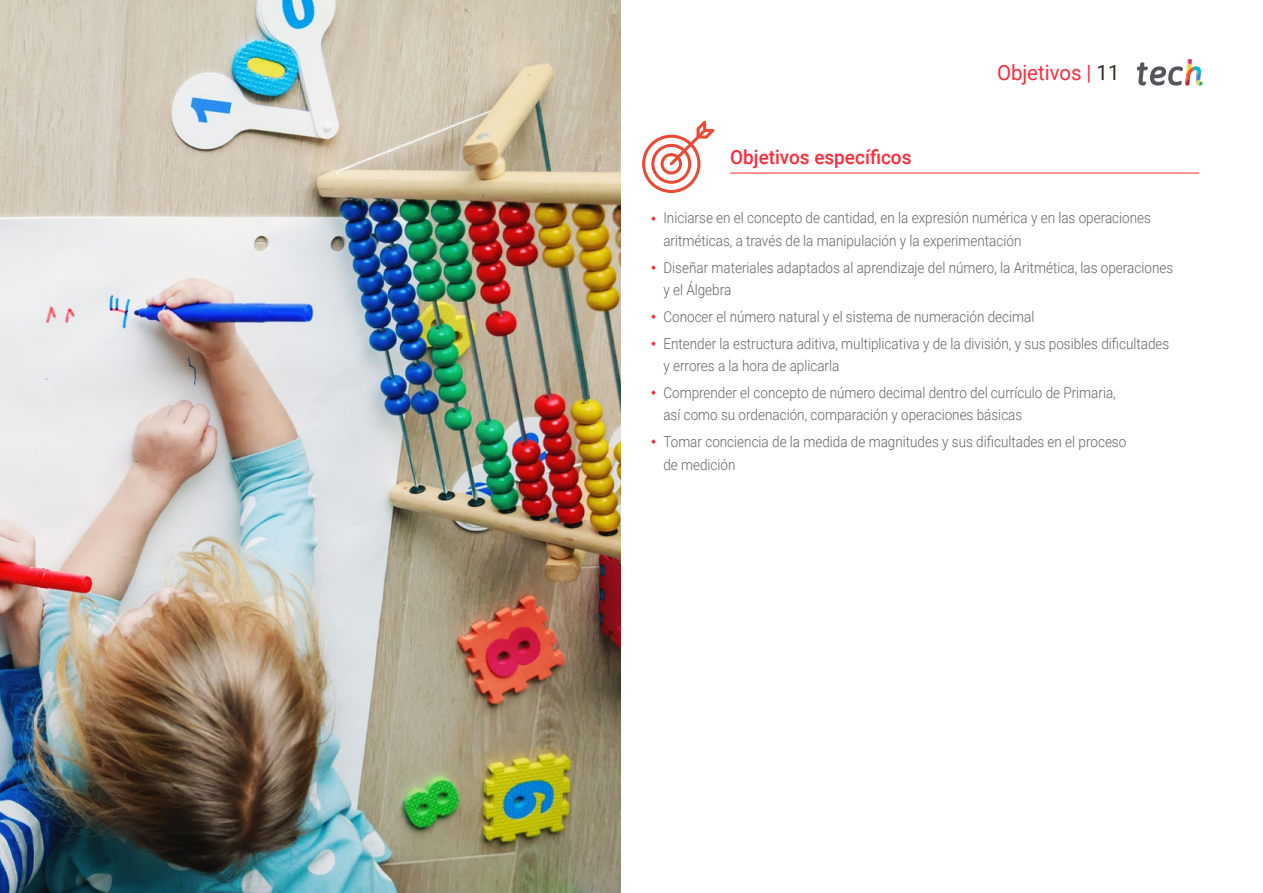
<style>
.page{position:relative;width:1263px;height:893px;background:#fff}
.page>*{position:absolute;margin:0;border:0;box-sizing:border-box;transform-origin:0 0}
.t1{font:21px "Roboto";color:#ff293a}
.t2{font:500 19.5px "Roboto";color:#ff293a}
.t3{font:300 15px/26.7px "Roboto";color:#61646a;scale:.9 1}
.s1{color:#312e20}
</style>
<div class="page">
<hr style="left:730px;top:173px;width:469px;height:1px;background:#ff293a">
<svg style="left:642px;top:121px;width:72px;height:72px"></svg>
<img style="left:0;top:0;width:621px;height:893px">
<svg style="left:1137px;top:59px;width:65px;height:27px"></svg>
<h2 class="t2" style="left:730px;top:144px;width:183px">Objetivos específicos</h2>
<h1 class="t1" style="left:997px;top:57px;width:124px">Objetivos | <span class="s1">11</span></h1>
<p class="t3" style="left:663px;top:206px;width:543px;line-height:22.5px">Iniciarse en el concepto de cantidad, en la expresión numérica y en las operaciones aritméticas, a través de la manipulación y la experimentación</p>
<p class="t3" style="left:663px;top:255px;width:568px;line-height:22.5px">Diseñar materiales adaptados al aprendizaje del número, la Aritmética, las operaciones y el Álgebra</p>
<p class="t3" style="left:663px;top:303px;width:564px">Conocer el número natural y el sistema de numeración decimal<br>Entender la estructura aditiva, multiplicativa y de la división, y sus posibles dificultades</p>
<p class="t3" style="left:663px;top:352px;width:504px">y errores a la hora de aplicarla<br>Comprender el concepto de número decimal dentro del currículo de Primaria,</p>
<p class="t3" style="left:663px;top:401px;width:516px">así como su ordenación, comparación y operaciones básicas<br>Tomar conciencia de la medida de magnitudes y sus dificultades en el proceso</p>
<p class="t3" style="left:663px;top:450px;width:82px">de medición</p>
</div>
